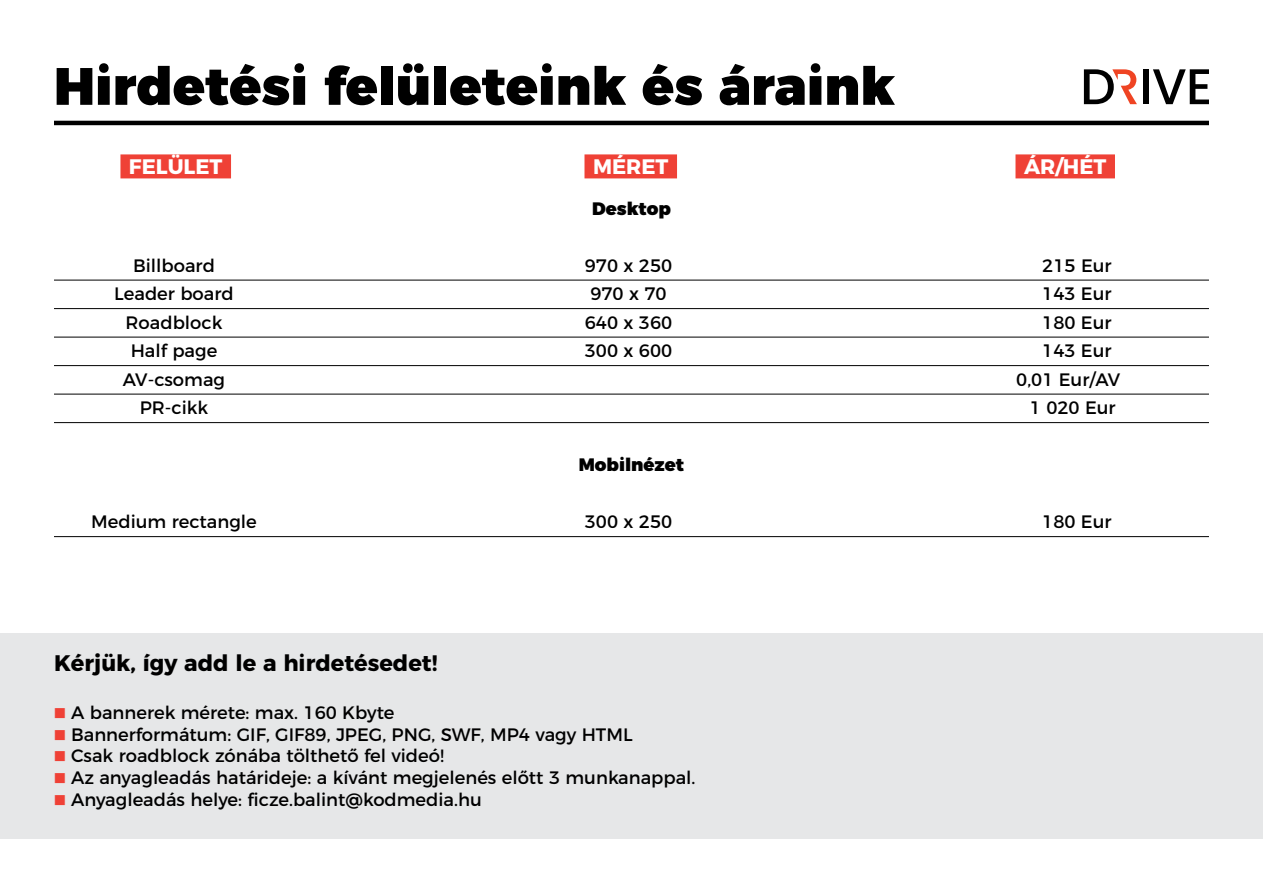
<style>
.page{position:relative;width:1263px;height:893px;background:#fff}
.page>*{position:absolute;margin:0;border:0;box-sizing:border-box;transform-origin:0 0}
.t1{font:900 52.5px "Montserrat";color:#000}
.t2{font:700 22.5px "Montserrat";color:#000}
.t3{font:700 21px "Montserrat";color:#fff}
.t4{font:18px/21.6px "Montserrat";color:#000}
.t5{font:900 18px "Montserrat";color:#000}
.s1{font-family:"Petala Pro";font-weight:300;color:#ef4136}
</style>
<div class="page">
<div style="left:0;top:634px;width:1263px;height:205px;background:#e6e7e8"></div>
<hr style="left:54px;top:121px;width:1155px;height:4px;background:#000">
<hr style="left:54px;top:280px;width:1155px;height:1px;background:#000">
<hr style="left:54px;top:308px;width:1155px;height:1px;background:#000">
<hr style="left:54px;top:337px;width:1155px;height:1px;background:#000">
<hr style="left:54px;top:365px;width:1155px;height:1px;background:#000">
<hr style="left:54px;top:394px;width:1155px;height:1px;background:#000">
<hr style="left:54px;top:422px;width:1155px;height:1px;background:#000">
<hr style="left:54px;top:536px;width:1155px;height:1px;background:#000">
<div style="left:1015px;top:154px;width:100px;height:24px;background:#ef4136"></div>
<div style="left:120px;top:154px;width:111px;height:24px;background:#ef4136"></div>
<div style="left:584px;top:154px;width:93px;height:24px;background:#ef4136"></div>
<div style="left:1143px;top:69px;width:5px;height:35px;background:#000"></div>
<svg style="left:1153px;top:69px;width:56px;height:35px"></svg>
<svg style="left:1084px;top:69px;width:53px;height:35px"></svg>
<h1 class="t1" style="left:54px;top:42px;width:842px">Hirdetési felületeink és áraink</h1>
<p class="t3" style="left:129px;top:149px;width:95px">FELÜLET</p>
<p class="t3" style="left:593px;top:149px;width:77px">MÉRET</p>
<p class="t3" style="left:1024px;top:149px;width:84px">ÁR/HÉT</p>
<p class="t5" style="left:592px;top:193px;width:80px">Desktop</p>
<p class="t4" style="left:133px;top:253px;width:83px">Billboard</p>
<p class="t4" style="left:585px;top:253px;width:89px">970 x 250</p>
<p class="t4" style="left:1042px;top:253px;width:71px">215 Eur</p>
<p class="t4" style="left:114px;top:282px;width:121px">Leader board</p>
<p class="t4" style="left:590px;top:282px;width:78px">970 x 70</p>
<p class="t4" style="left:1042px;top:282px;width:71px">143 Eur</p>
<p class="t4" style="left:126px;top:310px;width:98px">Roadblock</p>
<p class="t4" style="left:585px;top:310px;width:89px">640 x 360</p>
<p class="t4" style="left:1042px;top:310px;width:71px">180 Eur</p>
<p class="t4" style="left:131px;top:339px;width:88px">Half page</p>
<p class="t4" style="left:585px;top:339px;width:89px">300 x 600</p>
<p class="t4" style="left:1042px;top:339px;width:71px">143 Eur</p>
<p class="t4" style="left:123px;top:367px;width:104px">AV-csomag</p>
<p class="t4" style="left:1016px;top:367px;width:106px">0,01 Eur/AV</p>
<p class="t4" style="left:140px;top:396px;width:70px">PR-cikk</p>
<p class="t4" style="left:1030px;top:396px;width:87px">1 020 Eur</p>
<p class="t5" style="left:579px;top:450px;width:107px">Mobilnézet</p>
<p class="t4" style="left:91px;top:510px;width:167px">Medium rectangle</p>
<p class="t4" style="left:585px;top:510px;width:89px">300 x 250</p>
<p class="t4" style="left:1042px;top:510px;width:71px">180 Eur</p>
<p class="t2" style="left:54px;top:644px;width:385px">Kérjük, így add le a hirdetésedet!</p>
<p class="t4" style="left:54px;top:701px;width:643px"><span class="s1">[]</span> A bannerek mérete: max. 160 Kbyte<br><span class="s1">[]</span> Bannerformátum: GIF, GIF89, JPEG, PNG, SWF, MP4 vagy HTML<br><span class="s1">[]</span> Csak roadblock zónába tölthető fel videó!<br><span class="s1">[]</span> Az anyagleadás határideje: a kívánt megjelenés előtt 3 munkanappal. <span class="s1">[]</span> Anyagleadás helye: ficze.balint@kodmedia.hu</p>
</div>
